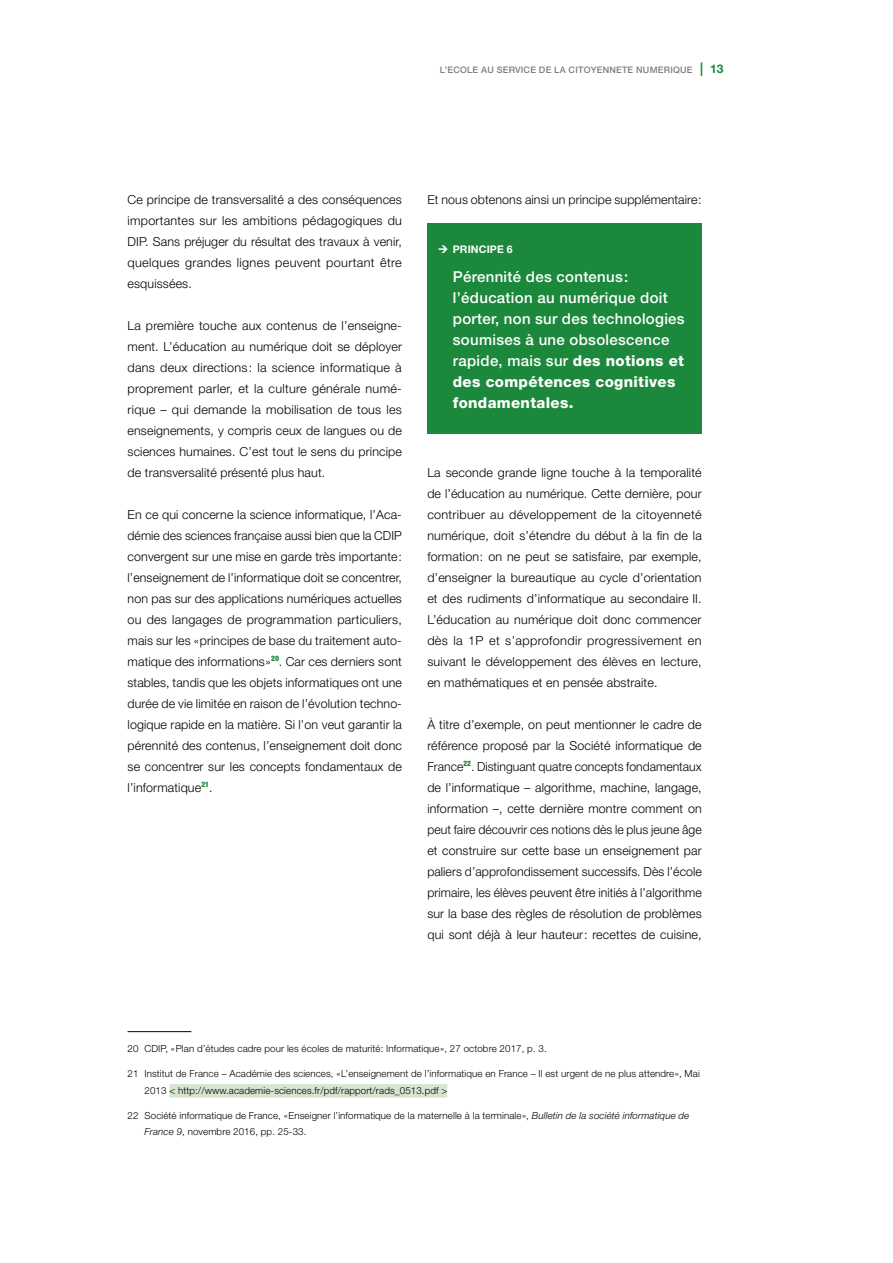
<style>
.page{position:relative;width:893px;height:1263px;background:#fff}
.page>*{position:absolute;margin:0;border:0;box-sizing:border-box;transform-origin:0 0}
.t1{font:500 15px/21px "Helvetica Neue LT Std";letter-spacing:.02em;color:#fff}
.t2{font:300 12.45px/21px "Helvetica Neue LT Std";letter-spacing:.01em;color:#000;text-align:justify}
.t3{font:700 10.5px "Helvetica Neue LT Std";letter-spacing:.01em;color:#fff}
.t4{font:300 9.75px/16.5px "Helvetica Neue LT Std";letter-spacing:.01em;color:#000}
.t5{font:500 9px "Helvetica Neue LT Std";letter-spacing:.025em;color:#807c7a}
.s1{font-weight:700;font-size:13.5px;color:#1c883c}
.s2{font-weight:700;font-size:12px;color:#1c883c}
.s3{font-weight:800}
.s4{font-style:italic}
</style>
<div class="page">
<hr style="left:128px;top:1031px;width:63px;height:1px;background:#000">
<div style="left:169px;top:1084px;width:278px;height:14px;background:#d7e5ce"></div>
<div style="left:427px;top:223px;width:275px;height:54px;background:#1c883c"></div>
<div style="left:427px;top:272px;width:275px;height:162px;background:#1c883c"></div>
<p class="t5" style="left:440px;top:65px;width:285px">L’ECOLE AU SERVICE DE LA CITOYENNETE NUMERIQUE <span class="s1">|</span> <span class="s2">13</span></p>
<p class="t2" style="left:128px;top:189px;width:276px">Ce principe de transversalité a des conséquences importantes sur les ambitions pédagogiques du DIP. Sans préjuger du résultat des travaux à venir, quelques grandes lignes peuvent pourtant être esquissées.</p>
<p class="t2" style="left:128px;top:315px;width:276px">La première touche aux contenus de l’enseigne&shy;ment. L’éducation au numérique doit se déployer dans deux directions: la science informatique à proprement parler, et la culture générale numé&shy;rique – qui demande la mobilisation de tous les enseignements, y compris ceux de langues ou de sciences humaines. C’est tout le sens du principe de transversalité présenté plus haut.</p>
<p class="t2" style="left:128px;top:504px;width:276px">En ce qui concerne la science informatique, l’Aca&shy;démie des sciences française aussi bien que la CDIP convergent sur une mise en garde très importante: l’enseignement de l’informatique doit se concentrer, non pas sur des applications numériques actuelles ou des langages de programmation particuliers, mais sur les «principes de base du traitement auto&shy;matique des informations»<sup>20</sup>. Car ces derniers sont stables, tandis que les objets informatiques ont une durée de vie limitée en raison de l’évolution techno&shy;logique rapide en la matière. Si l’on veut garantir la pérennité des contenus, l’enseignement doit donc se concentrer sur les concepts fondamentaux de l’informatique<sup>21</sup>.</p>
<p class="t2" style="left:427px;top:189px;width:276px">Et nous obtenons ainsi un principe supplémentaire:</p>
<p class="t3" style="left:453px;top:243px;width:61px">PRINCIPE 6</p>
<p class="t1" style="left:453px;top:266px;width:233px">Pérennité des contenus: l’éducation au numérique doit porter, non sur des technologies soumises à une obsolescence rapide, mais sur <span class="s3">des notions et des compétences cognitives fondamentales.</span></p>
<p class="t2" style="left:427px;top:462px;width:276px">La seconde grande ligne touche à la temporalité de l’éducation au numérique. Cette dernière, pour contribuer au développement de la citoyenneté numérique, doit s’étendre du début à la fin de la formation: on ne peut se satisfaire, par exemple, d’enseigner la bureautique au cycle d’orientation et des rudiments d’informatique au secondaire II.<br>L’éducation au numérique doit donc commencer dès la 1P et s’approfondir progressivement en suivant le développement des élèves en lecture, en mathématiques et en pensée abstraite.</p>
<p class="t2" style="left:427px;top:714px;width:276px">À titre d’exemple, on peut mentionner le cadre de référence proposé par la Société informatique de France<sup>22</sup>. Distinguant quatre concepts fondamentaux de l’informatique – algorithme, machine, langage, information –, cette dernière montre comment on peut faire découvrir ces notions dès le plus jeune âge et construire sur cette base un enseignement par paliers d’approfondissement successifs. Dès l’école primaire, les élèves peuvent être initiés à l’algorithme sur la base des règles de résolution de problèmes qui sont déjà à leur hauteur: recettes de cuisine,</p>
<p class="t4" style="left:128px;top:1040px;width:421px">20 CDIP, «Plan d’études cadre pour les écoles de maturité: Informatique», 27 octobre 2017, p. 3.</p>
<p class="t4" style="left:145px;top:1065px;width:557px;text-indent:-17px">21 Institut de France – Académie des sciences, «L’enseignement de l’informatique en France – Il est urgent de ne plus attendre», Mai<br>2013 &lt; http://www.academie-sciences.fr/pdf/rapport/rads_0513.pdf &gt;</p>
<p class="t4" style="left:145px;top:1107px;width:546px;text-indent:-17px">22 Société informatique de France, «Enseigner l’informatique de la maternelle à la terminale», <span class="s4">Bulletin de la société informatique de<br>France 9</span>, novembre 2016, pp. 25-33.</p>
</div>
